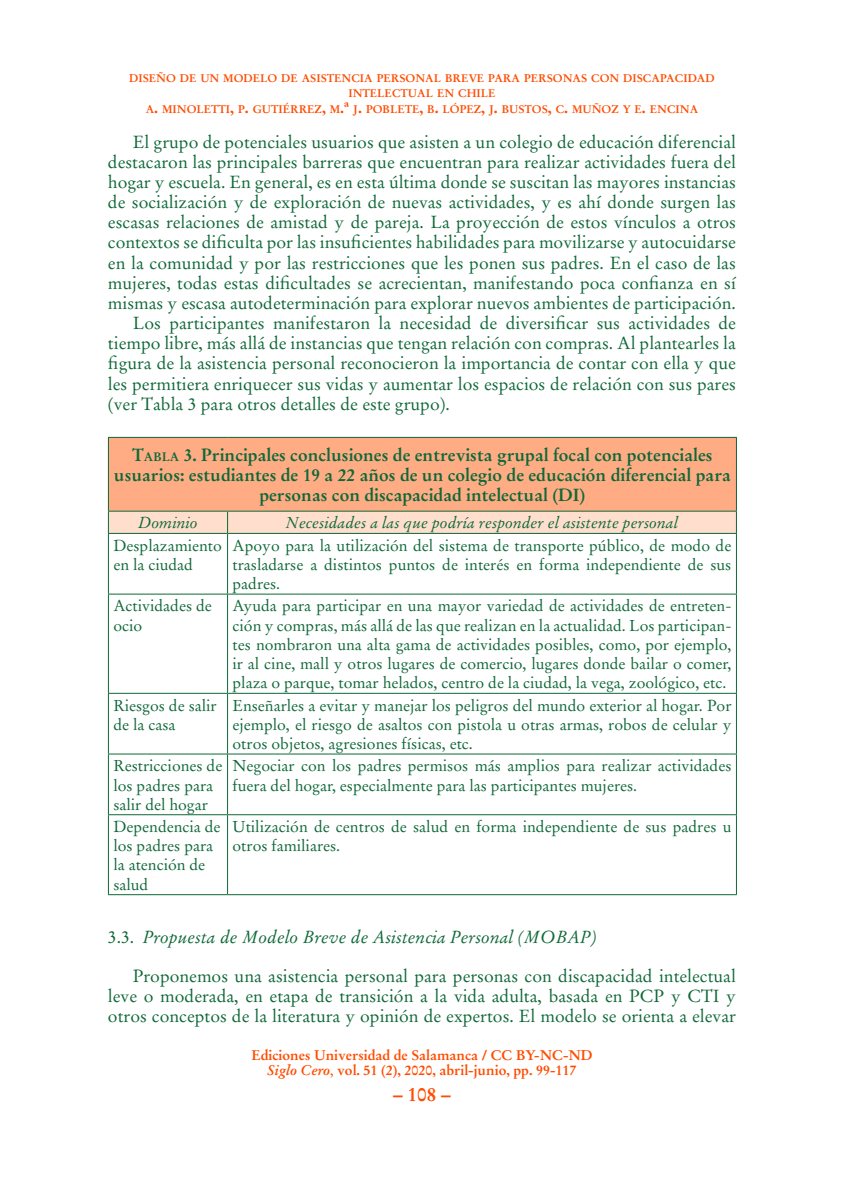
<style>
.page{position:relative;width:844px;height:1191px;background:#fff}
.page>*{position:absolute;margin:0;border:0;box-sizing:border-box;transform-origin:0 0}
.t1{font:700 19.25px "Stempel Garamond";color:#ff4c00}
.TEX_de_párrafo_N_par{font:17.5px/20.1px "Stempel Garamond";color:#0f6838;text-align:justify}
.TEX_de_párrafo_N_par-2{font:700 17.5px/20.1px "Stempel Garamond";color:#0f6838;text-align:center}
.TEX_Cab_Cur{font:italic 17.5px "Stempel Garamond";color:#0f6838}
.t2{font:15.75px/19.2px "Stempel Garamond";color:#0f6838}
.t3{font:italic 15.75px "Stempel Garamond";color:#0f6838}
.t4{font:700 14px/15.8px "Stempel Garamond";color:#ff4c00;text-align:center}
.t5{font:700 11.03px/15.8px "Stempel Garamond";color:#ff4c00;text-align:center}
.s1{font-size:15.75px}
.s2{font-style:inherit}
.s3{font-size:12.25px}
.s4{font-style:normal}
.s5{font-style:italic}
.s6{font-weight:400}
</style>
<div class="page">
<div style="left:108px;top:437px;width:628px;height:74px;background:#ffac85"></div>
<hr style="left:108px;top:437px;width:119px;height:1px;background:#0f6838">
<hr style="left:108px;top:438px;width:1px;height:73px;background:#0f6838">
<hr style="left:227px;top:437px;width:509px;height:1px;background:#0f6838">
<hr style="left:735px;top:438px;width:1px;height:73px;background:#0f6838">
<svg style="left:108px;top:511px;width:628px;height:22px"></svg>
<hr style="left:108px;top:533px;width:119px;height:1px;background:#0f6838">
<hr style="left:108px;top:534px;width:1px;height:59px;background:#0f6838">
<hr style="left:227px;top:533px;width:509px;height:1px;background:#0f6838">
<hr style="left:227px;top:534px;width:1px;height:59px;background:#0f6838">
<hr style="left:735px;top:534px;width:1px;height:59px;background:#0f6838">
<hr style="left:108px;top:593px;width:119px;height:1px;background:#0f6838">
<hr style="left:108px;top:594px;width:1px;height:99px;background:#0f6838">
<hr style="left:227px;top:593px;width:509px;height:1px;background:#0f6838">
<hr style="left:227px;top:594px;width:1px;height:99px;background:#0f6838">
<hr style="left:735px;top:594px;width:1px;height:99px;background:#0f6838">
<hr style="left:108px;top:693px;width:119px;height:1px;background:#0f6838">
<hr style="left:108px;top:694px;width:1px;height:59px;background:#0f6838">
<hr style="left:227px;top:693px;width:509px;height:1px;background:#0f6838">
<hr style="left:227px;top:694px;width:1px;height:59px;background:#0f6838">
<hr style="left:735px;top:694px;width:1px;height:59px;background:#0f6838">
<hr style="left:108px;top:753px;width:119px;height:1px;background:#0f6838">
<hr style="left:108px;top:754px;width:1px;height:60px;background:#0f6838">
<hr style="left:227px;top:753px;width:509px;height:1px;background:#0f6838">
<hr style="left:227px;top:754px;width:1px;height:60px;background:#0f6838">
<hr style="left:735px;top:754px;width:1px;height:60px;background:#0f6838">
<hr style="left:108px;top:814px;width:119px;height:1px;background:#0f6838">
<hr style="left:108px;top:815px;width:1px;height:79px;background:#0f6838">
<hr style="left:227px;top:814px;width:509px;height:1px;background:#0f6838">
<hr style="left:227px;top:815px;width:1px;height:79px;background:#0f6838">
<hr style="left:735px;top:815px;width:1px;height:79px;background:#0f6838">
<hr style="left:108px;top:894px;width:119px;height:1px;background:#0f6838">
<hr style="left:227px;top:894px;width:509px;height:1px;background:#0f6838">
<p class="t5" style="left:129px;top:70px;width:586px">DISEÑO DE UN MODELO DE ASISTENCIA PERSONAL BREVE PARA PERSONAS CON DISCAPACIDAD<br>INTELECTUAL EN CHILE<br>A<span class="s1">.</span> MINOLETTI<span class="s1">,</span> P<span class="s1">.</span> GUTIÉRREZ<span class="s1">,</span> M<span class="s1">.ª</span> J<span class="s1">.</span> POBLETE<span class="s1">,</span> B<span class="s1">.</span> LÓPEZ<span class="s1">,</span> J<span class="s1">.</span> BUSTOS<span class="s1">,</span> C<span class="s1">.</span> MUÑOZ Y E<span class="s1">.</span> ENCINA</p>
<p class="TEX_de_párrafo_N_par" style="left:108px;top:132px;width:629px;text-indent:25px">El grupo de potenciales usuarios que asisten a un colegio de educación diferencial destacaron las principales barreras que encuentran para realizar actividades fuera del hogar y escuela. En general, es en esta última donde se suscitan las mayores instancias de socialización y de exploración de nuevas actividades, y es ahí donde surgen las escasas relaciones de amistad y de pareja. La proyección de estos vínculos a otros contextos se dificulta por las insuficientes habilidades para movilizarse y autocuidarse en la comunidad y por las restricciones que les ponen sus padres. En el caso de las mujeres, todas estas dificultades se acrecientan, manifestando poca confianza en sí mismas y escasa autodeterminación para explorar nuevos ambientes de participación.</p>
<p class="TEX_de_párrafo_N_par" style="left:108px;top:313px;width:629px;text-indent:25px">Los participantes manifestaron la necesidad de diversificar sus actividades de tiempo libre, más allá de instancias que tengan relación con compras. Al plantearles la figura de la asistencia personal reconocieron la importancia de contar con ella y que les permitiera enriquecer sus vidas y aumentar los espacios de relación con sus pares (ver Tabla 3 para otros detalles de este grupo).</p>
<p class="TEX_de_párrafo_N_par-2" style="left:114px;top:445px;width:618px"><span class="s2">T</span><span class="s3">ABLA</span> 3. Principales conclusiones de entrevista grupal focal con potenciales usuarios: estudiantes de 19 a 22 años de un colegio de educación diferencial para personas con discapacidad intelectual (DI)</p>
<p class="t3" style="left:138px;top:513px;width:61px">Dominio</p>
<p class="t3" style="left:286px;top:513px;width:393px">Necesidades a las que podría responder el asistente personal</p>
<p class="t2" style="left:113px;top:535px;width:110px">Desplazamiento en la ciudad</p>
<p class="t2" style="left:232px;top:535px;width:500px;text-align:justify">Apoyo para la utilización del sistema de transporte público, de modo de trasladarse a distintos puntos de interés en forma independiente de sus padres.</p>
<p class="t2" style="left:113px;top:596px;width:100px">Actividades de ocio</p>
<p class="t2" style="left:232px;top:596px;width:500px;text-align:justify">Ayuda para participar en una mayor variedad de actividades de entreten&shy;ción y compras, más allá de las que realizan en la actualidad. Los participan&shy;tes nombraron una alta gama de actividades posibles, como, por ejemplo, ir al cine, mall y otros lugares de comercio, lugares donde bailar o comer, plaza o parque, tomar helados, centro de la ciudad, la vega, zoológico, etc.</p>
<p class="t2" style="left:113px;top:695px;width:105px">Riesgos de salir de la casa</p>
<p class="t2" style="left:232px;top:695px;width:500px;text-align:justify">Enseñarles a evitar y manejar los peligros del mundo exterior al hogar. Por ejemplo, el riesgo de asaltos con pistola u otras armas, robos de celular y otros objetos, agresiones físicas, etc.</p>
<p class="t2" style="left:113px;top:756px;width:110px">Restricciones de los padres para salir del hogar</p>
<p class="t2" style="left:232px;top:756px;width:500px">Negociar con los padres permisos más amplios para realizar actividades fuera del hogar, especialmente para las participantes mujeres.</p>
<p class="t2" style="left:113px;top:817px;width:109px">Dependencia de los padres para la atención de salud</p>
<p class="t2" style="left:232px;top:817px;width:500px">Utilización de centros de salud en forma independiente de sus padres u otros familiares.</p>
<p class="TEX_Cab_Cur" style="left:108px;top:926px;width:490px"><span class="s4">3.3.</span> Propuesta de Modelo Breve de Asistencia Personal (MOBAP)</p>
<p class="TEX_de_párrafo_N_par" style="left:108px;top:966px;width:629px;text-indent:25px">Proponemos una asistencia personal para personas con discapacidad intelectual leve o moderada, en etapa de transición a la vida adulta, basada en PCP y CTI y otros conceptos de la literatura y opinión de expertos. El modelo se orienta a elevar</p>
<p class="t4" style="left:251px;top:1046px;width:342px">Ediciones Universidad de Salamanca / CC BY-NC-ND<br><span class="s5">Siglo Cero</span><span class="s6">,</span> vol. 51 (2), 2020, abril-junio, pp. 99-117</p>
<p class="t1" style="left:393px;top:1082px;width:59px">– 108 –</p>
</div>
